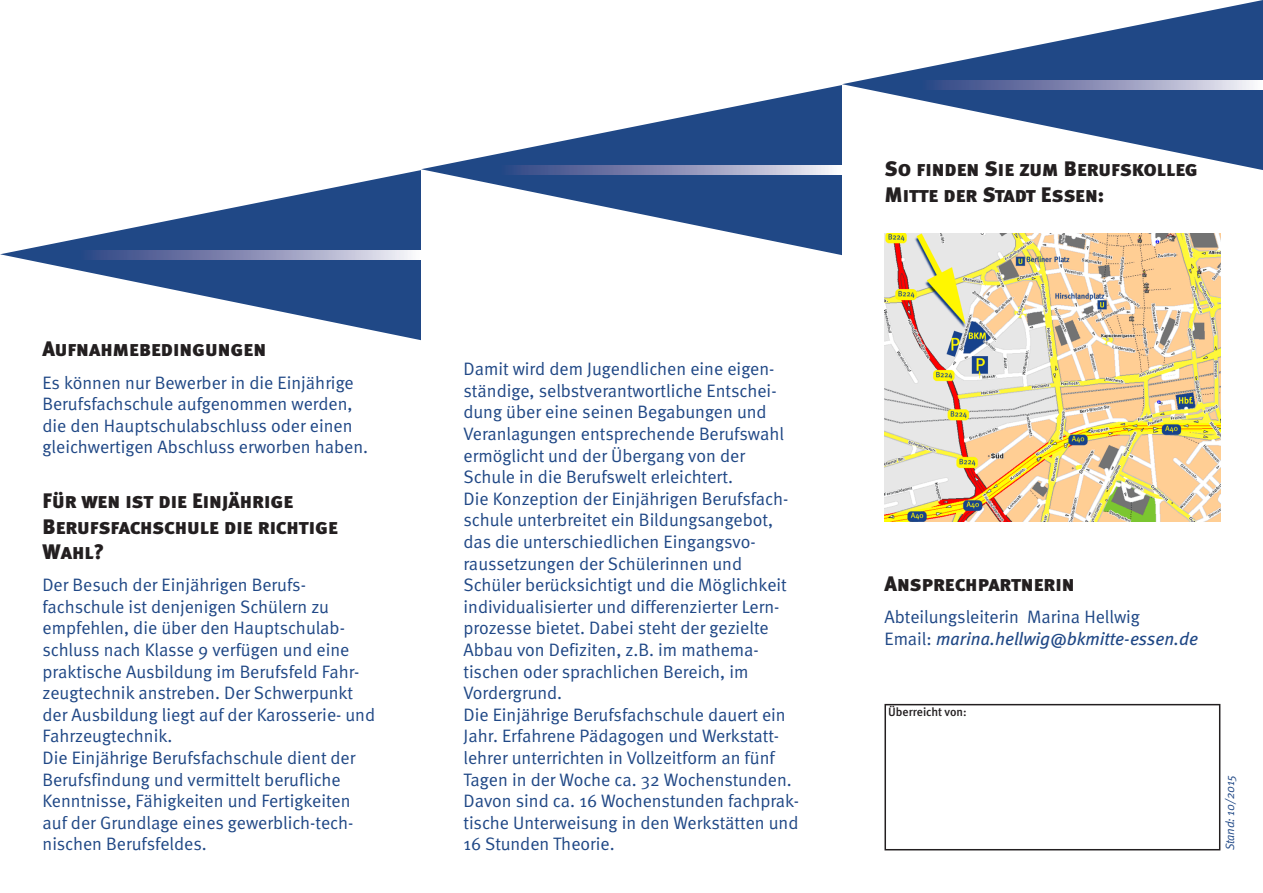
<style>
.page{position:relative;width:1263px;height:893px;background:#fff}
.page>*{position:absolute;margin:0;border:0;box-sizing:border-box;transform-origin:0 0}
.Überschrift_3{font:21px/25.2px "Meta Black Caps";color:#231f20}
.Text{font:18px/21.6px "Meta Normal";color:#204886}
.Text-2{font:italic 18px "Meta";color:#204886}
.Überschrift_3-2{font:500 12px "Meta";color:#231f20}
.Text-3{font:italic 12px "Meta Normal";letter-spacing:-.015em;color:#204886}
.s1{font-family:"Meta Normal";font-style:normal}
</style>
<div class="page">
<svg style="left:1221px;top:0;width:42px;height:170px;background:#2e538d"></svg>
<svg style="left:0;top:247px;width:421px;height:93px"></svg>
<svg style="left:1221px;top:81px;width:42px;height:8px"></svg>
<svg style="left:81px;top:251px;width:340px;height:8px;background:#8d94b9"></svg>
<div style="left:884px;top:704px;width:336px;height:146px;border:2px solid #231f20"></div>
<img style="left:884px;top:247px;width:336px;height:275px">
<svg style="left:37px;top:8px;width:1184px;height:239px"></svg>
<p class="Überschrift_3" style="left:43px;top:336px;width:225px">Aufnahmebedingungen</p>
<p class="Text" style="left:43px;top:371px;width:327px">Es können nur Bewerber in die Einjährige Berufsfachschule aufgenommen werden, die den Hauptschulabschluss oder einen gleichwertigen Abschluss erworben haben.</p>
<p class="Überschrift_3" style="left:43px;top:488px;width:297px">Für wen ist die Einjährige<br>Berufsfachschule die richtige<br>Wahl?</p>
<p class="Text" style="left:43px;top:574px;width:334px">Der Besuch der Einjährigen Berufs&shy;fachschule ist denjenigen Schülern zu empfehlen, die über den Hauptschulab&shy;schluss nach Klasse 9 verfügen und eine praktische Ausbildung im Berufsfeld Fahr&shy;zeugtechnik anstreben. Der Schwerpunkt der Ausbildung liegt auf der Karosserie- und Fahrzeugtechnik.</p>
<p class="Text" style="left:43px;top:747px;width:314px">Die Einjährige Berufsfachschule dient der Berufsfindung und vermittelt berufliche Kenntnisse, Fähigkeiten und Fertigkeiten auf der Grundlage eines gewerblich-tech&shy;nischen Berufsfeldes.</p>
<p class="Text" style="left:463px;top:358px;width:322px">Damit wird dem Jugendlichen eine eigen&shy;ständige, selbstverantwortliche Entschei&shy;dung über eine seinen Begabungen und Veranlagungen entsprechende Berufswahl ermöglicht und der Übergang von der Schule in die Berufswelt erleichtert.</p>
<p class="Text" style="left:463px;top:488px;width:326px">Die Konzeption der Einjährigen Berufsfach&shy;schule unterbreitet ein Bildungsangebot, das die unterschiedlichen Eingangsvo&shy;raussetzungen der Schülerinnen und Schüler berücksichtigt und die Möglichkeit individualisierter und differenzierter Lern&shy;prozesse bietet. Dabei steht der gezielte Abbau von Defiziten, z.B. im mathema&shy;tischen oder sprachlichen Bereich, im Vordergrund.</p>
<p class="Text" style="left:463px;top:704px;width:337px">Die Einjährige Berufsfachschule dauert ein Jahr. Erfahrene Pädagogen und Werkstatt&shy;lehrer unterrichten in Vollzeitform an fünf Tagen in der Woche ca. 32 Wochenstunden.<br>Davon sind ca. 16 Wochenstunden fachprak&shy;tische Unterweisung in den Werkstätten und 16 Stunden Theorie.</p>
<p class="Überschrift_3" style="left:884px;top:156px;width:315px">So finden Sie zum Berufskolleg<br>Mitte der Stadt Essen:</p>
<p class="Überschrift_3" style="left:884px;top:571px;width:192px">Ansprechpartnerin</p>
<p class="Text" style="left:884px;top:606px;width:257px">Abteilungsleiterin Marina Hellwig</p>
<p class="Text-2" style="left:884px;top:628px;width:315px"><span class="s1">Email:</span> marina.hellwig@bkmitte-essen.de</p>
<p class="Überschrift_3-2" style="left:888px;top:705px;width:80px">Überreicht von:</p>
<p class="Text-3" style="left:1223px;top:850px;width:77px;rotate:-90deg">Stand: 10/2015</p>
</div>
